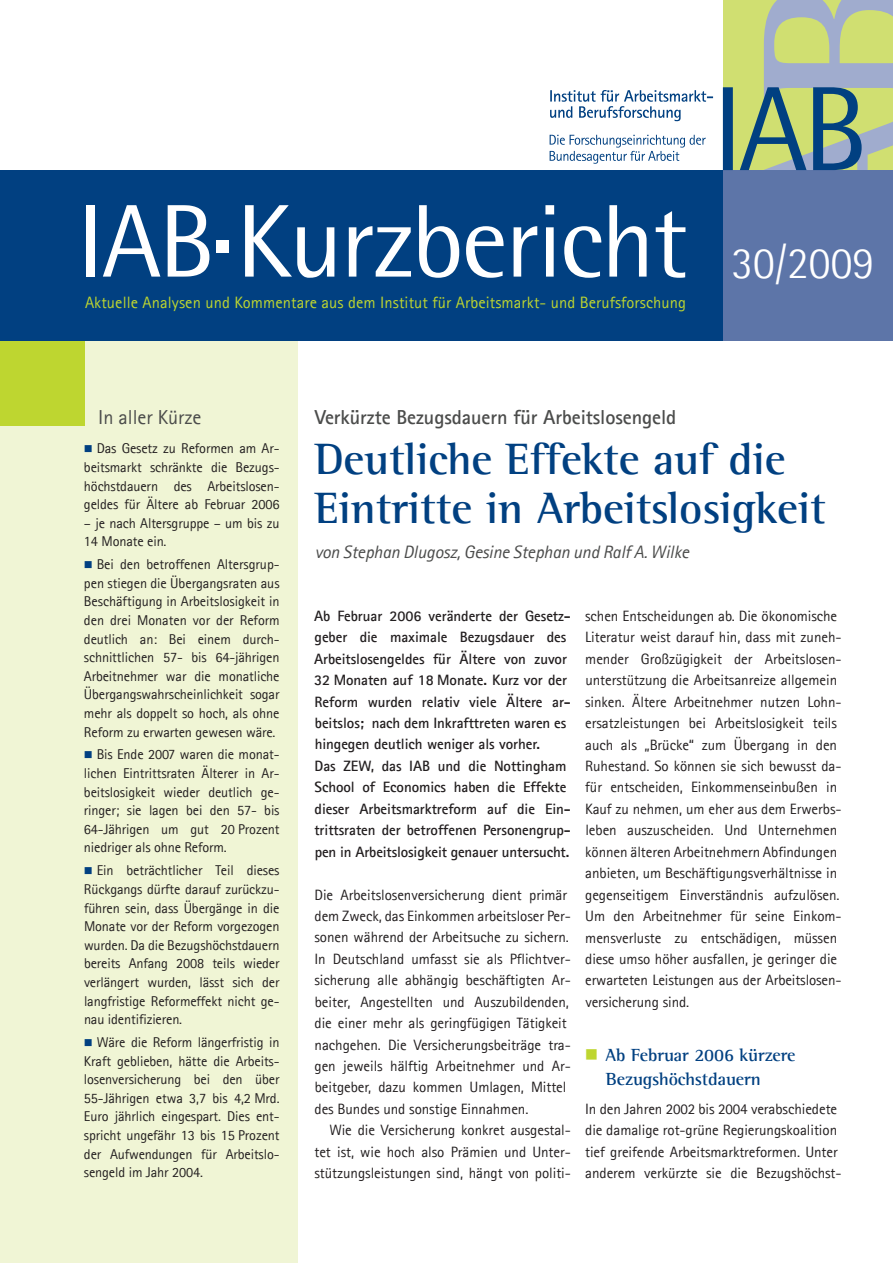
<style>
.page{position:relative;width:893px;height:1263px;background:#fff}
.page>*{position:absolute;margin:0;border:0;box-sizing:border-box;transform-origin:0 0}
.t1{font:103.5px "Agfa Rotis Semisans";letter-spacing:-.025em;color:#fff}
.t2{font:700 45px/49.5px "Agfa Rotis Semi Serif";letter-spacing:-.005em;color:#014081}
.t3{font:300 45px "Agfa Rotis Semisans";color:#fff}
.t4{font:700 20.25px "Agfa Rotis Sans Serif";letter-spacing:-.005em;color:#4b4c4b}
.t5{font:20.25px "Agfa Rotis Sans Serif";letter-spacing:-.005em;color:#4b4c4b}
.t6{font:italic 18px "Agfa Rotis Sans Serif";letter-spacing:-.01em;color:#4b4c4b}
.t7{font:700 18px/24px "Agfa Rotis Semi Serif";letter-spacing:-.005em;color:#014081}
.t8{font:16.5px "Agfa Rotis Sans Serif";letter-spacing:.005em;color:#bed630}
.t9{font:15px/21.5px "Agfa Rotis Sans Serif";letter-spacing:-.005em;color:#231f20}
.t10{font:700 15px/21.5px "Agfa Rotis Sans Serif";letter-spacing:-.005em;color:#231f20}
.t11{font:14.25px/18.6px "Agfa Rotis Sans Serif";letter-spacing:-.01em;color:#231f20;text-align:justify}
.s1{color:#014081}
</style>
<div class="page">
<div style="left:0;top:340px;width:298px;height:923px;background:#f0f5d5"></div>
<div style="left:0;top:340px;width:85px;height:85px;background:#bed630"></div>
<div style="left:0;top:170px;width:723px;height:170px;background:#014081"></div>
<div style="left:723px;top:170px;width:170px;height:170px;background:#5d75a8"></div>
<svg style="left:550px;top:90px;width:163px;height:31px"></svg>
<svg style="left:550px;top:135px;width:156px;height:29px"></svg>
<svg style="left:723px;top:0;width:170px;height:170px;background:#a2b78d"></svg>
<div style="left:217px;top:240px;width:12px;height:13px;background:#fff"></div>
<h1 class="t1" style="left:78px;top:181px;width:612px">IAB Kurzbericht</h1>
<p class="t8" style="left:85px;top:292px;width:602px">Aktuelle Analysen und Kommentare aus dem Institut für Arbeitsmarkt- und Berufsforschung</p>
<h2 class="t3" style="left:731px;top:237px;width:144px">30/2009</h2>
<h3 class="t5" style="left:98px;top:405px;width:105px">In aller Kürze</h3>
<h3 class="t4" style="left:315px;top:405px;width:363px">Verkürzte Bezugsdauern für Arbeitslosengeld</h3>
<h2 class="t2" style="left:315px;top:434px;width:513px">Deutliche Effekte auf die<br>Eintritte in Arbeitslosigkeit</h2>
<p class="t6" style="left:315px;top:541px;width:376px">von Stephan Dlugosz, Gesine Stephan und Ralf A. Wilke</p>
<p class="t11" style="left:84px;top:439px;width:197px"><span class="s1">■</span> Das Gesetz zu Reformen am Ar&shy;beitsmarkt schränkte die Bezugs&shy;höchstdauern des Arbeitslosen&shy;geldes für Ältere ab Februar 2006</p>
<p class="t11" style="left:84px;top:513px;width:197px">– je nach Altersgruppe – um bis zu<br>14 Monate ein.</p>
<p class="t11" style="left:84px;top:555px;width:197px"><span class="s1">■</span> Bei den betroffenen Altersgrup&shy;pen stiegen die Übergangsraten aus Beschäftigung in Arbeitslosigkeit in den drei Monaten vor der Reform deutlich an: Bei einem durch&shy;schnittlichen 57- bis 64-jährigen Arbeitnehmer war die monatliche Übergangswahrscheinlichkeit sogar mehr als doppelt so hoch, als ohne Reform zu erwarten gewesen wäre.</p>
<p class="t11" style="left:84px;top:745px;width:197px"><span class="s1">■</span> Bis Ende 2007 waren die monat&shy;lichen Eintrittsraten Älterer in Ar&shy;beitslosigkeit wieder deutlich ge&shy;ringer; sie lagen bei den 57- bis 64-Jährigen um gut 20 Prozent niedriger als ohne Reform.</p>
<p class="t11" style="left:84px;top:861px;width:197px"><span class="s1">■</span> Ein beträchtlicher Teil dieses Rückgangs dürfte darauf zurückzu&shy;führen sein, dass Übergänge in die Monate vor der Reform vorgezogen wurden. Da die Bezugshöchstdauern bereits Anfang 2008 teils wieder verlängert wurden, lässt sich der langfristige Reformeffekt nicht ge&shy;nau identifizieren.</p>
<p class="t11" style="left:84px;top:1033px;width:197px"><span class="s1">■</span> Wäre die Reform längerfristig in Kraft geblieben, hätte die Arbeits&shy;losenversicherung bei den über 55-Jährigen etwa 3,7 bis 4,2 Mrd.<br>Euro jährlich eingespart. Dies ent&shy;spricht ungefähr 13 bis 15 Prozent der Aufwendungen für Arbeitslo&shy;sengeld im Jahr 2004.</p>
<p class="t10" style="left:314px;top:605px;width:258px">Ab Februar 2006 veränderte der Gesetz&shy;geber die maximale Bezugsdauer des Arbeitslosengeldes für Ältere von zuvor 32 Monaten auf 18 Monate. Kurz vor der Reform wurden relativ viele Ältere ar&shy;beitslos; nach dem Inkrafttreten waren es hingegen deutlich weniger als vorher.<br>Das ZEW, das IAB und die Nottingham School of Economics haben die Effekte dieser Arbeitsmarktreform auf die Ein&shy;trittsraten der betroffenen Personengrup&shy;pen in Arbeitslosigkeit genauer untersucht.</p>
<p class="t9" style="left:314px;top:884px;width:258px">Die Arbeitslosenversicherung dient primär dem Zweck, das Einkommen arbeitsloser Per&shy;sonen während der Arbeitsuche zu sichern.<br>In Deutschland umfasst sie als Pflichtver&shy;sicherung alle abhängig beschäftigten Ar&shy;beiter, Angestellten und Auszubildenden, die einer mehr als geringfügigen Tätigkeit nachgehen. Die Versicherungsbeiträge tra&shy;gen jeweils hälftig Arbeitnehmer und Ar&shy;beitgeber, dazu kommen Umlagen, Mittel des Bundes und sonstige Einnahmen.</p>
<p class="t9" style="left:314px;top:1119px;width:258px;text-align:justify;text-indent:15px">Wie die Versicherung konkret ausgestal&shy;tet ist, wie hoch also Prämien und Unter&shy;stützungsleistungen sind, hängt von politi-</p>
<p class="t9" style="left:585px;top:605px;width:258px">schen Entscheidungen ab. Die ökonomische Literatur weist darauf hin, dass mit zuneh&shy;mender Großzügigkeit der Arbeitslosen&shy;unterstützung die Arbeitsanreize allgemein sinken. Ältere Arbeitnehmer nutzen Lohn&shy;ersatzleistungen bei Arbeitslosigkeit teils auch als „Brücke“ zum Übergang in den Ruhestand. So können sie sich bewusst da&shy;für entscheiden, Einkommenseinbußen in Kauf zu nehmen, um eher aus dem Erwerbs&shy;leben auszuscheiden. Und Unternehmen können älteren Arbeitnehmern Abfindungen anbieten, um Beschäftigungsverhältnisse in gegenseitigem Einverständnis aufzulösen.<br>Um den Arbeitnehmer für seine Einkom&shy;mensverluste zu entschädigen, müssen diese umso höher ausfallen, je geringer die erwarteten Leistungen aus der Arbeitslosen&shy;versicherung sind.</p>
<p class="t7" style="left:606px;top:1042px;width:191px">Ab Februar 2006 kürzere<br>Bezugshöchstdauern</p>
<p class="t9" style="left:585px;top:1098px;width:258px">In den Jahren 2002 bis 2004 verabschiedete die damalige rot-grüne Regierungskoalition tief greifende Arbeitsmarktreformen. Unter anderem verkürzte sie die Bezugshöchst-</p>
</div>
